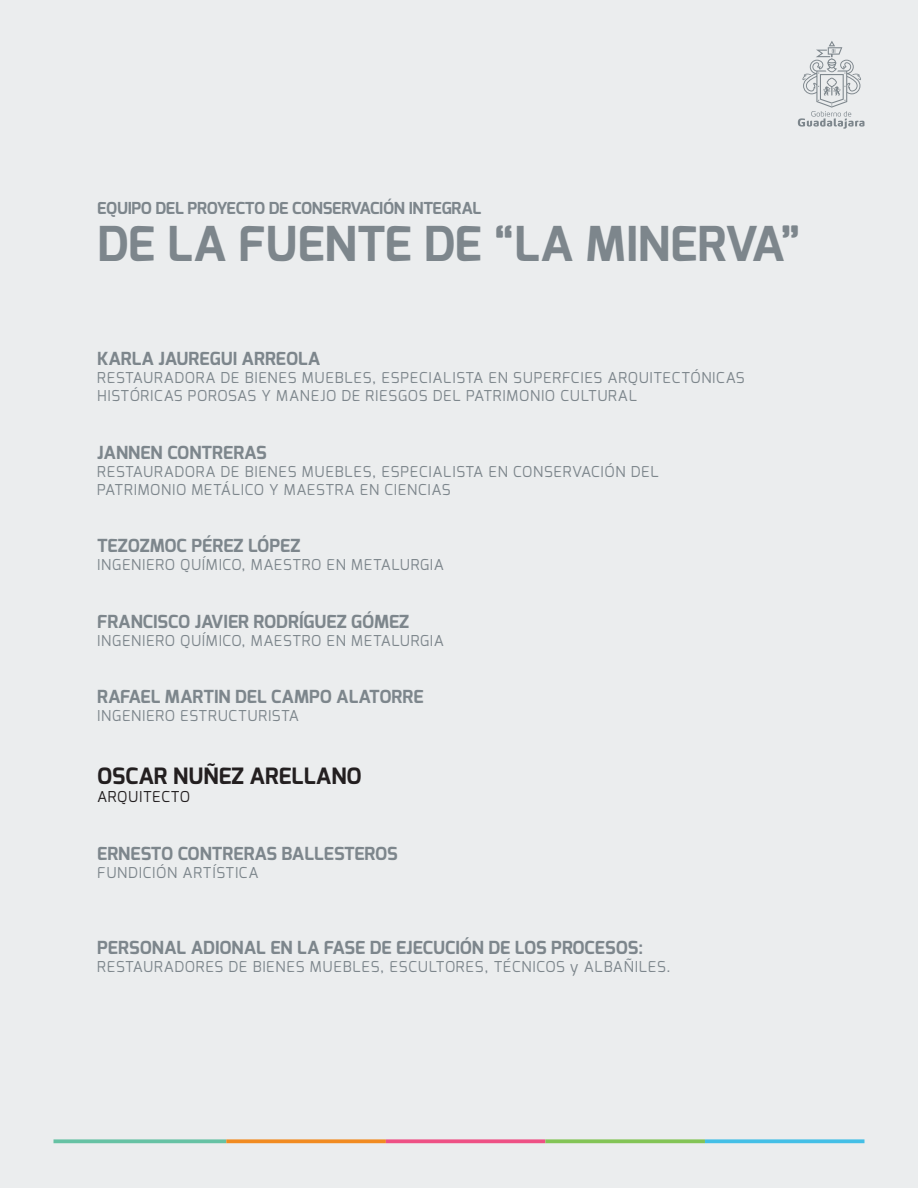
<style>
.page{position:relative;width:918px;height:1188px;background:#ebedee}
.page>*{position:absolute;margin:0;border:0;box-sizing:border-box;transform-origin:0 0}
.t1{font:700 48px "Exo";color:#7d868c}
.t2{font:700 22.5px "Exo";color:#231f20}
.t3{font:700 18px "Exo";color:#7d868c}
.t4{font:700 16.5px "Exo";letter-spacing:-.015em;color:#7d868c}
.t5{font:15px/18px "Exo";letter-spacing:.05em;color:#7d868c}
.t6{font:15px "Exo";letter-spacing:.05em;color:#231f20}
</style>
<div class="page">
<svg style="left:54px;top:1139px;width:172px;height:4px"></svg>
<svg style="left:226px;top:1139px;width:160px;height:4px"></svg>
<svg style="left:386px;top:1139px;width:159px;height:4px"></svg>
<svg style="left:545px;top:1139px;width:160px;height:4px"></svg>
<svg style="left:705px;top:1139px;width:159px;height:4px"></svg>
<svg style="left:798px;top:41px;width:66px;height:88px"></svg>
<p class="t4" style="left:97px;top:198px;width:386px">EQUIPO DEL PROYECTO DE CONSERVACIÓN INTEGRAL</p>
<h1 class="t1" style="left:97px;top:213px;width:705px">DE LA FUENTE DE “LA MINERVA”</h1>
<p class="t3" style="left:97px;top:347px;width:225px">KARLA JAUREGUI ARREOLA</p>
<p class="t5" style="left:97px;top:369px;width:649px">RESTAURADORA DE BIENES MUEBLES, ESPECIALISTA EN SUPERFCIES ARQUITECTÓNICAS<br>HISTÓRICAS POROSAS Y MANEJO DE RIESGOS DEL PATRIMONIO CULTURAL</p>
<p class="t3" style="left:97px;top:441px;width:171px">JANNEN CONTRERAS</p>
<p class="t5" style="left:97px;top:462px;width:563px">RESTAURADORA DE BIENES MUEBLES, ESPECIALISTA EN CONSERVACIÓN DEL<br>PATRIMONIO METÁLICO Y MAESTRA EN CIENCIAS</p>
<p class="t3" style="left:97px;top:534px;width:205px">TEZOZMOC PÉREZ LÓPEZ</p>
<p class="t5" style="left:97px;top:556px;width:348px">INGENIERO QUÍMICO, MAESTRO EN METALURGIA</p>
<p class="t3" style="left:97px;top:610px;width:314px">FRANCISCO JAVIER RODRÍGUEZ GÓMEZ</p>
<p class="t5" style="left:97px;top:631px;width:348px">INGENIERO QUÍMICO, MAESTRO EN METALURGIA</p>
<p class="t3" style="left:97px;top:685px;width:328px">RAFAEL MARTIN DEL CAMPO ALATORRE</p>
<p class="t5" style="left:97px;top:707px;width:203px">INGENIERO ESTRUCTURISTA</p>
<h2 class="t2" style="left:97px;top:762px;width:266px">OSCAR NUÑEZ ARELLANO</h2>
<p class="t6" style="left:97px;top:787px;width:94px">ARQUITECTO</p>
<p class="t3" style="left:97px;top:842px;width:302px">ERNESTO CONTRERAS BALLESTEROS</p>
<p class="t5" style="left:97px;top:864px;width:163px">FUNDICIÓN ARTÍSTICA</p>
<p class="t3" style="left:97px;top:936px;width:547px">PERSONAL ADIONAL EN LA FASE DE EJECUCIÓN DE LOS PROCESOS:</p>
<p class="t5" style="left:97px;top:957px;width:575px">RESTAURADORES DE BIENES MUEBLES, ESCULTORES, TÉCNICOS y ALBAÑILES.</p>
</div>
